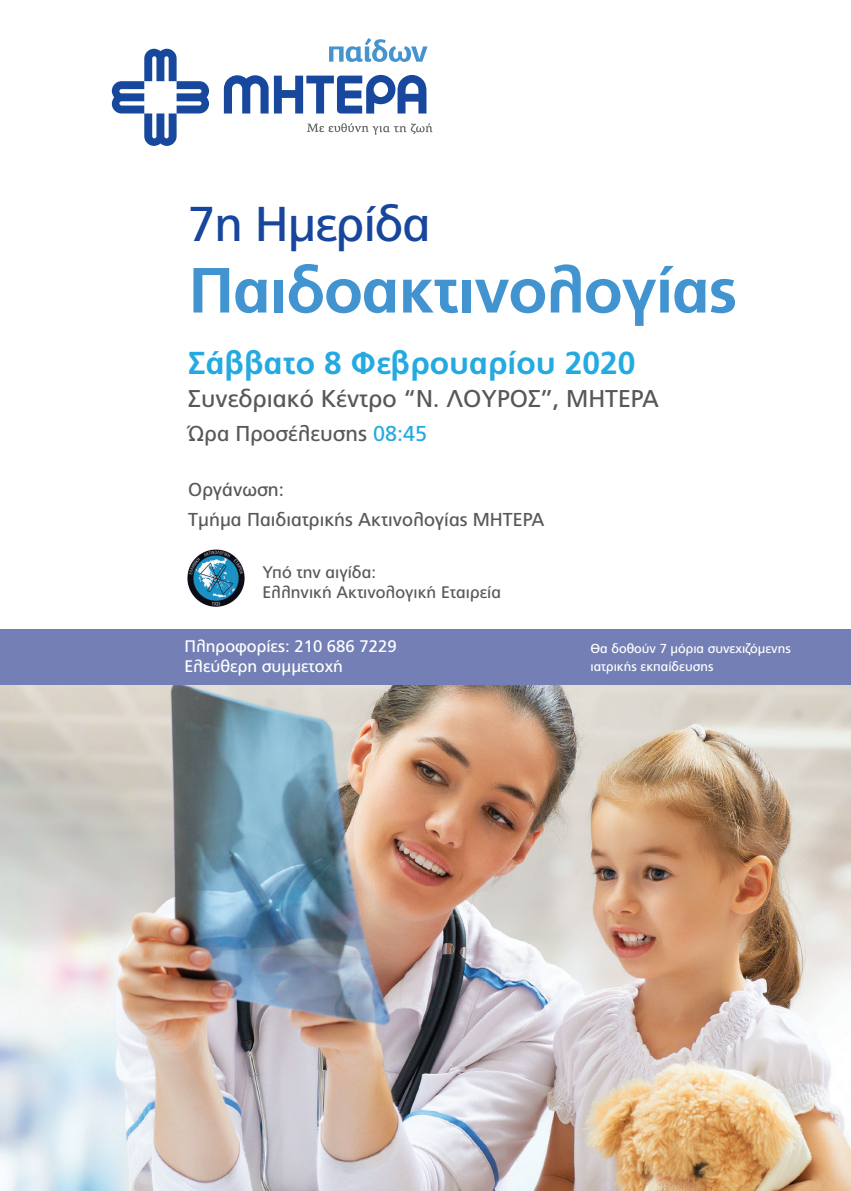
<style>
.page{position:relative;width:851px;height:1191px;background:#fff}
.page>*{position:absolute;margin:0;border:0;box-sizing:border-box;transform-origin:0 0}
.t1{font:700 63.8px "PF Catalog";letter-spacing:-.02em;color:#4194d0}
.t2{font:48.8px "PF Catalog";letter-spacing:-.02em;color:#18469d}
.t3{font:700 31.8px "PF Catalog";color:#24aae1}
.t4{font:24.2px "PF Catalog";color:#57585a}
.t5{font:21.6px "PF Catalog";color:#57585a}
.t6{font:18.8px/30.2px "PF Catalog";color:#57585a}
.t7{font:16.8px/20px "PF Catalog";color:#57585a}
.t8{font:16.8px/20px "PF Catalog";color:#fff}
.t9{font:13px/17.6px "PF Catalog";color:#fff}
.s1{color:#24aae1}
</style>
<div class="page">
<img style="left:0;top:685px;width:850px;height:506px">
<div style="left:0;top:629px;width:850px;height:56px;background:#7480b5"></div>
<svg style="left:329px;top:38px;width:98px;height:24px"></svg>
<svg style="left:274px;top:75px;width:152px;height:39px"></svg>
<svg style="left:112px;top:49px;width:97px;height:97px"></svg>
<svg style="left:224px;top:75px;width:44px;height:38px"></svg>
<svg style="left:307px;top:123px;width:125px;height:12px"></svg>
<img style="left:187px;top:549px;width:58px;height:58px">
<h2 class="t2" style="left:188px;top:196px;width:244px">7η Ηµερίδα</h2>
<h1 class="t1" style="left:188px;top:253px;width:550px">Παιδοακτινολογίας</h1>
<h3 class="t3" style="left:188px;top:344px;width:448px">Σάββατο 8 Φεβρουαρίου 2020</h3>
<h3 class="t4" style="left:188px;top:385px;width:472px">Συνεδριακό Κέντρο “Ν. ΛΟΥΡΟΣ’’, ΜΗΤΕΡΑ</h3>
<h3 class="t5" style="left:188px;top:420px;width:240px">Ώρα Προσέλευσης <span class="s1">08:45</span></h3>
<h3 class="t6" style="left:188px;top:474px;width:357px">Οργάνωση:<br>Tµήµα Παιδιατρικής Ακτινολογίας ΜΗΤΕΡΑ</h3>
<p class="t7" style="left:262px;top:562px;width:240px">Υπό την αιγίδα:<br>Ελληνική Ακτινολογική Εταιρεία</p>
<p class="t8" style="left:184px;top:636px;width:214px">Πληροφορίες: 210 686 7229<br>Eλεύθερη συµµετοχή</p>
<p class="t9" style="left:590px;top:640px;width:202px">Θα δοθούν 7 µόρια συνεχιζόµενης ιατρικής εκπαίδευσης</p>
</div>
